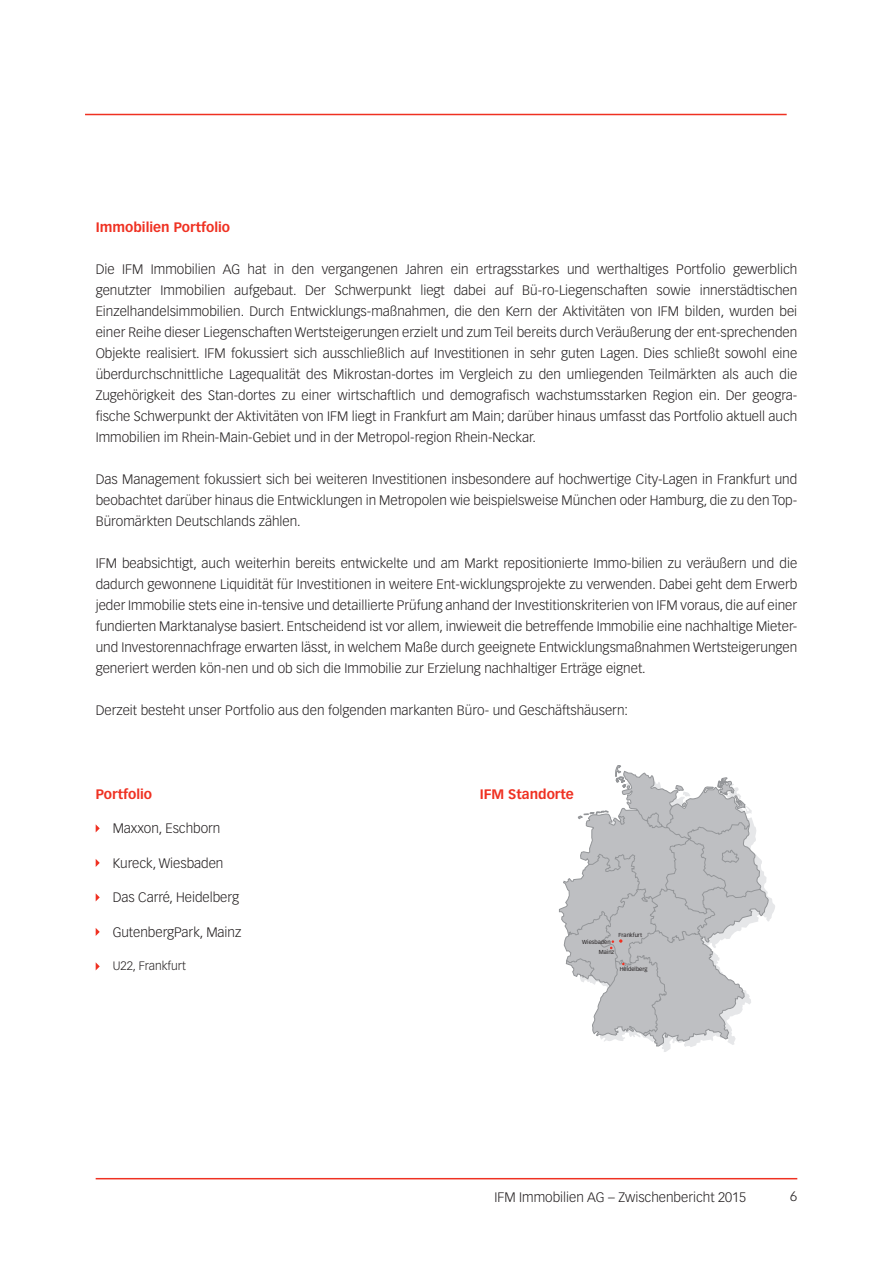
<style>
.page{position:relative;width:893px;height:1263px;background:#fff}
.page>*{position:absolute;margin:0;border:0;box-sizing:border-box;transform-origin:0 0}
.t1{font:300 13.5px/21px "Vectora LT Std";color:#231f20;text-align:justify}
.t2{font:700 13.5px "Vectora LT Std";color:#ef3122}
.t3{font:300 12px "Vectora LT Std";color:#231f20}
.t4{font:5.7px "Vectora LT Std";color:#231f20}
</style>
<div class="page">
<svg style="left:559px;top:765px;width:209px;height:281px"></svg>
<hr style="left:96px;top:1178px;width:701px;height:1px;background:#ef3122">
<hr style="left:85px;top:114px;width:702px;height:1px;background:#ef3122">
<svg style="left:96px;top:824px;width:4px;height:8px"></svg>
<svg style="left:96px;top:859px;width:4px;height:8px"></svg>
<svg style="left:96px;top:893px;width:4px;height:8px"></svg>
<svg style="left:96px;top:928px;width:4px;height:8px"></svg>
<svg style="left:96px;top:962px;width:4px;height:8px"></svg>
<p class="t2" style="left:96px;top:219px;width:136px">Immobilien Portfolio</p>
<p class="t1" style="left:96px;top:258px;width:703px">Die IFM Immobilien AG hat in den vergangenen Jahren ein ertragsstarkes und werthaltiges Portfolio gewerblich genutzter Immobilien aufgebaut. Der Schwerpunkt liegt dabei auf Bü-ro-Liegenschaften sowie innerstädtischen Einzelhandelsimmobilien. Durch Entwicklungs-maßnahmen, die den Kern der Aktivitäten von IFM bilden, wurden bei einer Reihe dieser Liegenschaften Wertsteigerungen erzielt und zum Teil bereits durch Veräußerung der ent-sprechenden Objekte realisiert. IFM fokussiert sich ausschließlich auf Investitionen in sehr guten Lagen. Dies schließt sowohl eine überdurchschnittliche Lagequalität des Mikrostan-dortes im Vergleich zu den umliegenden Teilmärkten als auch die Zugehörigkeit des Stan-dortes zu einer wirtschaftlich und demografisch wachstumsstarken Region ein. Der geogra&shy;fische Schwerpunkt der Aktivitäten von IFM liegt in Frankfurt am Main; darüber hinaus umfasst das Portfolio aktuell auch Immobilien im Rhein-Main-Gebiet und in der Metropol-region Rhein-Neckar.</p>
<p class="t1" style="left:96px;top:469px;width:703px">Das Management fokussiert sich bei weiteren Investitionen insbesondere auf hochwertige City-Lagen in Frankfurt und beobachtet darüber hinaus die Entwicklungen in Metropolen wie beispielsweise München oder Hamburg, die zu den Top-Büromärkten Deutschlands zählen.</p>
<p class="t1" style="left:96px;top:553px;width:703px">IFM beabsichtigt, auch weiterhin bereits entwickelte und am Markt repositionierte Immo-bilien zu veräußern und die dadurch gewonnene Liquidität für Investitionen in weitere Ent-wicklungsprojekte zu verwenden. Dabei geht dem Erwerb jeder Immobilie stets eine in-tensive und detaillierte Prüfung anhand der Investitionskriterien von IFM voraus, die auf einer fundierten Marktanalyse basiert. Entscheidend ist vor allem, inwieweit die betreffende Immobilie eine nachhaltige Mieter&shy;und Investorennachfrage erwarten lässt, in welchem Maße durch geeignete Entwicklungsmaßnahmen Wertsteigerungen generiert werden kön-nen und ob sich die Immobilie zur Erzielung nachhaltiger Erträge eignet.</p>
<p class="t1" style="left:96px;top:700px;width:534px">Derzeit besteht unser Portfolio aus den folgenden markanten Büro- und Geschäftshäusern:</p>
<p class="t2" style="left:96px;top:786px;width:58px">Portfolio</p>
<p class="t2" style="left:480px;top:786px;width:96px">IFM Standorte</p>
<p class="t1" style="left:113px;top:818px;width:109px">Maxxon, Eschborn</p>
<p class="t1" style="left:113px;top:852px;width:112px">Kureck, Wiesbaden</p>
<p class="t1" style="left:113px;top:887px;width:128px">Das Carré, Heidelberg</p>
<p class="t1" style="left:113px;top:921px;width:130px">GutenbergPark, Mainz</p>
<p class="t3" style="left:113px;top:959px;width:75px">U22, Frankfurt</p>
<p class="t4" style="left:618px;top:932px;width:25px">Frankfurt</p>
<p class="t4" style="left:620px;top:965px;width:29px">Heidelberg</p>
<p class="t4" style="left:582px;top:939px;width:30px">Wiesbaden</p>
<p class="t4" style="left:599px;top:948px;width:17px">Mainz</p>
<p class="t1" style="left:494px;top:1186px;width:253px">IFM Immobilien AG – Zwischenbericht 2015</p>
<p class="t1" style="left:790px;top:1186px;width:9px">6</p>
</div>
